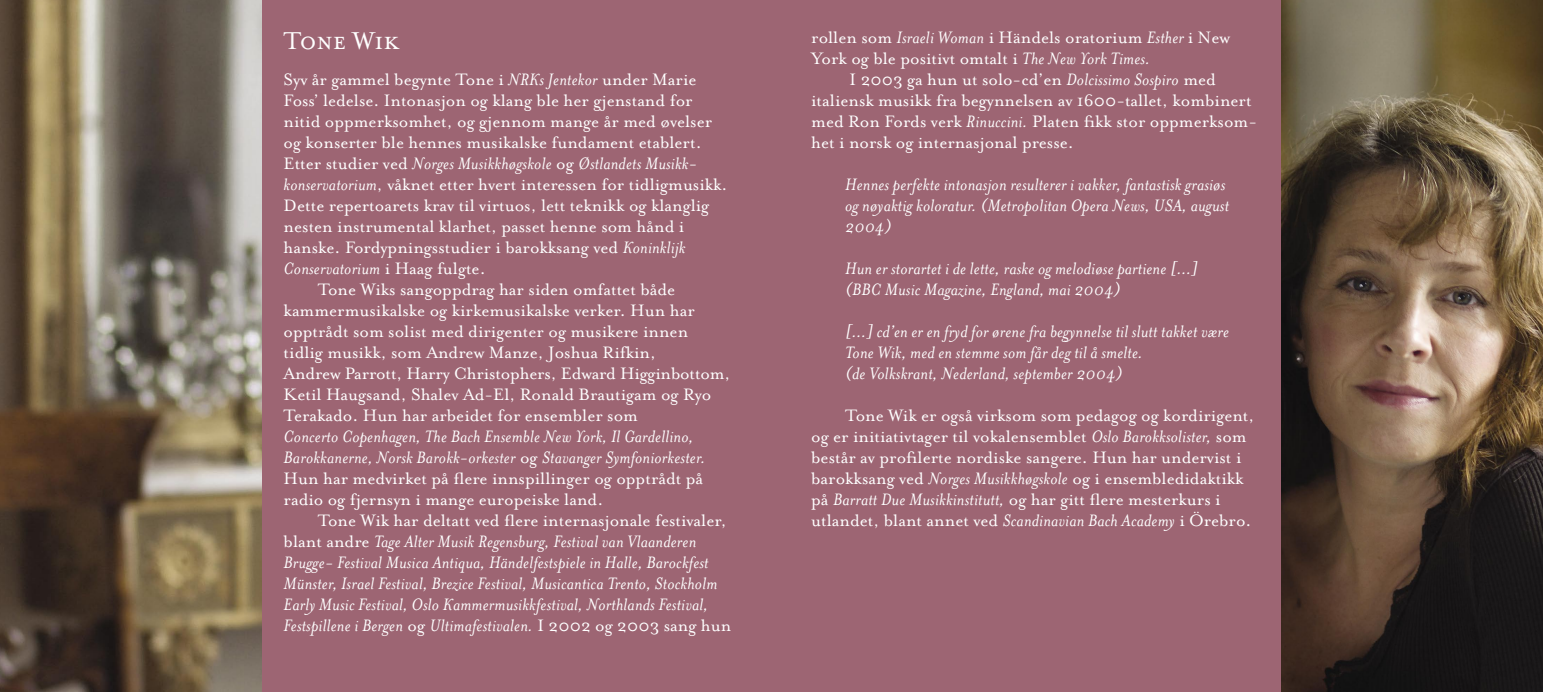
<style>
.page{position:relative;width:1543px;height:692px;background:#fff}
.page>*{position:absolute;margin:0;border:0;box-sizing:border-box;transform-origin:0 0}
.t1{font:28px "Mrs Eaves Small Caps";color:#fff}
.t2{font:19px/21px "Mrs Eaves Roman";color:#fff}
.t3{font:italic 19px/21px "Mrs Eaves";letter-spacing:.01em;color:#fff}
.s1{font-family:"Mrs Eaves";font-style:italic}
.s2{font-family:"Mrs Eaves Roman";font-style:normal}
</style>
<div class="page">
<div style="left:0;top:0;width:771px;height:692px;background:#9d6573"></div>
<div style="left:771px;top:0;width:771px;height:692px;background:#9d6573"></div>
<img style="left:0;top:0;width:261px;height:692px">
<img style="left:1281px;top:0;width:261px;height:692px">
<h1 class="t1" style="left:283px;top:25px;width:117px">Tone Wik</h1>
<p class="t2" style="left:283px;top:69px;width:430px">Syv år gammel begynte Tone i <span class="s1">NRKs Jentekor</span> under Marie Foss’ ledelse. Intonasjon og klang ble her gjenstand for nitid oppmerksomhet, og gjennom mange år med øvelser og konserter ble hennes musikalske fundament etablert.</p>
<p class="t3" style="left:283px;top:153px;width:415px"><span class="s2">Etter studier ved</span> Norges Musikkhøgskole <span class="s2">og</span> Østlandets Musik -</p>
<p class="t2" style="left:283px;top:174px;width:445px"><span class="s1">konservatorium</span>, våknet etter hvert interessen for tidligmusikk.<br>Dette repertoarets krav til virtuos, lett teknikk og klanglig nesten instrumental klarhet, passet henne som hånd i hanske. Fordypningsstudier i barokksang ved <span class="s1">Koninklijk</span></p>
<p class="t3" style="left:283px;top:258px;width:203px">Conservatorium <span class="s2">i Haag fulgte.</span></p>
<p class="t2" style="left:283px;top:279px;width:448px;text-indent:34px">Tone Wiks sangoppdrag har siden omfattet både kammermusikalske og kirkemusikalske verker. Hun har opptrådt som solist med dirigenter og musikere innen tidlig musikk, som Andrew Manze, Joshua Rifkin,<br>Andrew Parrott, Harry Christophers, Edward Higginbottom, Ketil Haugsand, Shalev Ad-El, Ronald Brautigam og Ryo Terakado. Hun har arbeidet for ensembler som</p>
<p class="t3" style="left:283px;top:426px;width:423px">Concerto Copenhagen, The Bach Ensemble New York, Il Gardellino,<br>Barokkanerne, Norsk Barokk-orkester <span class="s2">og</span> Stavanger Symfoniorkester.</p>
<p class="t2" style="left:283px;top:468px;width:421px">Hun har medvirket på flere innspillinger og opptrådt på radio og fjernsyn i mange europeiske land.</p>
<p class="t2" style="left:317px;top:510px;width:410px">Tone Wik har deltatt ved flere internasjonale festivaler,</p>
<p class="t3" style="left:283px;top:531px;width:449px"><span class="s2">blant andre</span> Tage Alter Musik Regensburg, Festival van Vlaanderen Brugge- Festival Musica Antiqua, Händelfestspiele in Halle, Barockfest Münster, Israel Festival, Brezice Festival, Musicantica Trento, Stockholm Early Music Festival, Oslo Kammermusikkfestival, Northlands Festival, Festspillene i Bergen <span class="s2">og</span> Ultimafestivalen. <span class="s2">I 2002 og 2003 sang hun</span></p>
<p class="t2" style="left:811px;top:27px;width:420px">rollen som <span class="s1">Israeli Woman</span> i Händels oratorium <span class="s1">Esther</span> i New<br>York og ble positivt omtalt i <span class="s1">The New York Times.</span></p>
<p class="t2" style="left:811px;top:69px;width:447px;text-indent:38px">I 2003 ga hun ut solo-cd’en <span class="s1">Dolcissimo Sospiro</span> med italiensk musikk fra begynnelsen av 1600-tallet, kombinert med Ron Fords verk <span class="s1">Rinuccini.</span> Platen fikk stor oppmerksom&shy;het i norsk og internasjonal presse.</p>
<p class="t3" style="left:845px;top:174px;width:385px">Hennes perfekte intonasjon resulterer i vakker, fantastisk grasiøs og nøyaktig koloratur. (Metropolitan Opera News, USA, august<br>2004)</p>
<p class="t3" style="left:845px;top:258px;width:354px">Hun er storartet i de lette, raske og melodiøse partiene […] (BBC Music Magazine, England, mai 2004)</p>
<p class="t3" style="left:845px;top:321px;width:385px">[…] cd’en er en fryd for ørene fra begynnelse til slutt takket være<br>Tone Wik, med en stemme som får deg til å smelte.<br>(de Volkskrant, Nederland, september 2004)</p>
<p class="t2" style="left:811px;top:405px;width:445px;text-indent:34px">Tone Wik er også virksom som pedagog og kordirigent, og er initiativtager til vokalensemblet <span class="s1">Oslo Barokksolister,</span> som består av profilerte nordiske sangere. Hun har undervist i barokksang ved <span class="s1">Norges Musikkhøgskole</span> og i ensembledidaktikk på <span class="s1">Barratt Due Musikkinstitutt,</span> og har gitt flere mesterkurs i utlandet, blant annet ved <span class="s1">Scandinavian Bach Academy</span> i Örebro.</p>
</div>
